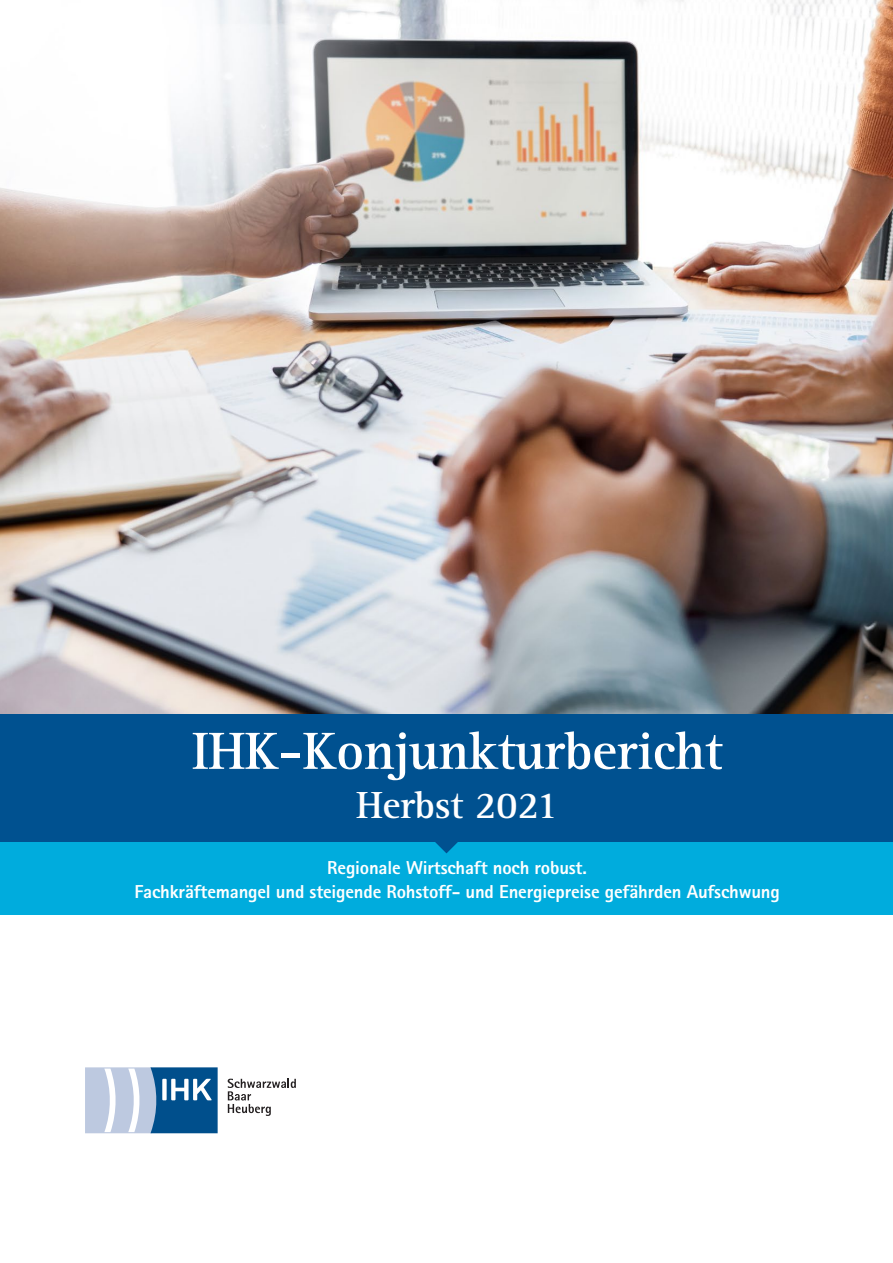
<style>
.page{position:relative;width:893px;height:1263px;background:#fff}
.page>*{position:absolute;margin:0;border:0;box-sizing:border-box;transform-origin:0 0}
.t1{font:700 54px "Rotis Serif";letter-spacing:-.01em;color:#fff}
.t2{font:700 39px "Rotis Serif";letter-spacing:-.01em;color:#fff}
.t3{font:800 18.75px/24px "Rotis Sans Serif";letter-spacing:-.01em;color:#fff;text-align:center}
</style>
<div class="page">
<img style="left:0;top:0;width:893px;height:714px">
<svg style="left:228px;top:1079px;width:68px;height:37px"></svg>
<svg style="left:85px;top:1067px;width:133px;height:66px;background:#789ec1"></svg>
<div style="left:0;top:714px;width:893px;height:128px;background:#005190"></div>
<div style="left:0;top:842px;width:893px;height:72px;background:#00acdd"></div>
<svg style="left:435px;top:842px;width:23px;height:11px"></svg>
<h1 class="t1" style="left:192px;top:719px;width:532px">IHK-Konjunkturbericht</h1>
<h2 class="t2" style="left:356px;top:782px;width:204px">Herbst 2021</h2>
<p class="t3" style="left:134px;top:855px;width:647px">Regionale Wirtschaft noch robust.<br>Fachkräftemangel und steigende Rohstoff- und Energiepreise gefährden Aufschwung</p>
</div>
